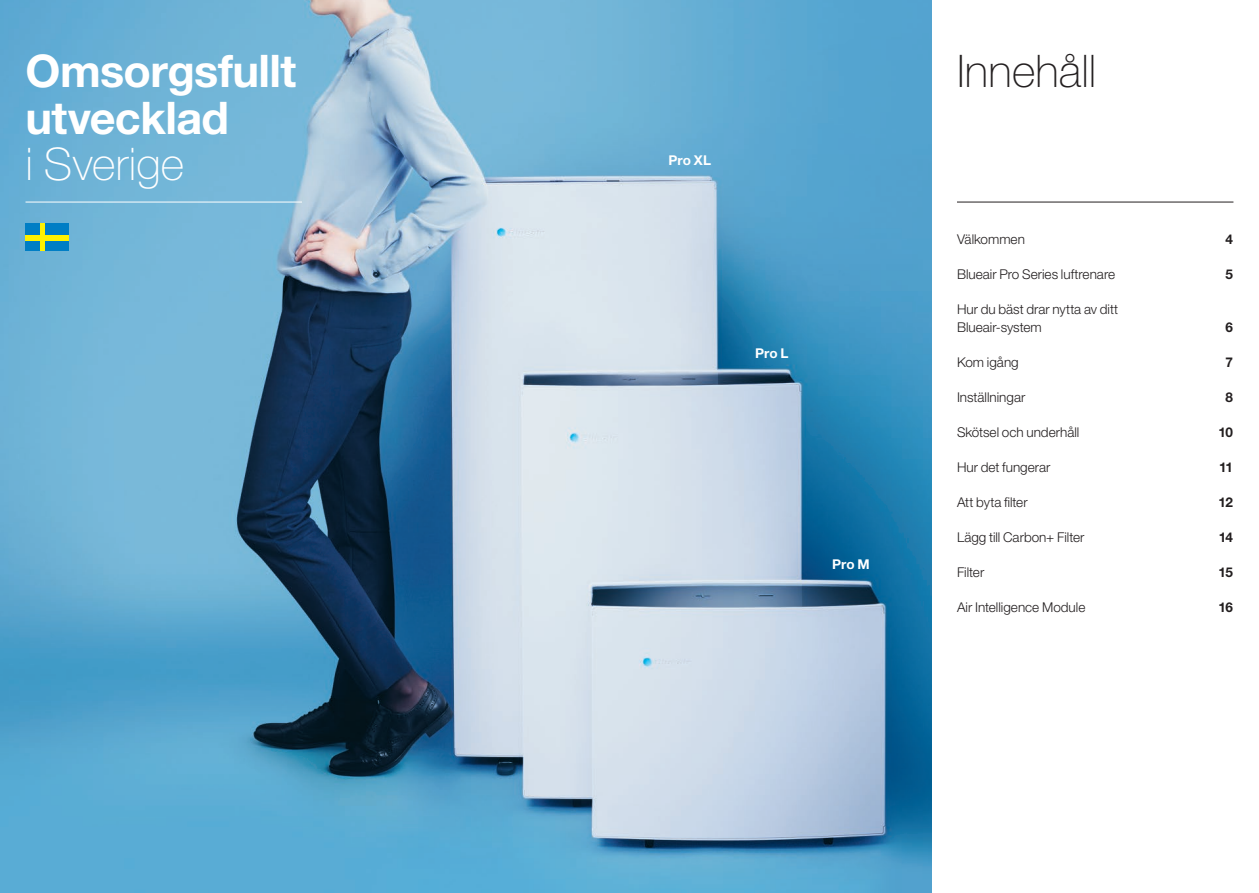
<style>
.page{position:relative;width:1259px;height:893px;background:#fff}
.page>*{position:absolute;margin:0;border:0;box-sizing:border-box;transform-origin:0 0}
.huvud_rub_LD{font:700 45px/46.5px "Helvetica Neue LT Std";letter-spacing:-.015em;color:#fff}
.huvud_rub_LD-2{font:100 45px "Helvetica Neue LT Std";letter-spacing:.005em;color:#231f20}
.bröd_LD{font:300 13.5px/18px "Helvetica Neue LT Std";color:#231f20}
.bröd_LD-2{font:700 13.5px "Helvetica Neue LT Std";letter-spacing:-.035em;color:#231f20}
.mell_rub_LD__fet{font:700 13.5px "Helvetica Neue LT Std";letter-spacing:.01em;color:#fff}
.s1{font-weight:100}
</style>
<div class="page">
<img style="left:0;top:0;width:931px;height:893px">
<hr style="left:957px;top:202px;width:276px;height:1px;background:#231f20">
<div style="left:26px;top:224px;width:43px;height:27px;background:#007ec5"></div>
<div style="left:26px;top:235px;width:43px;height:5px;background:#fff101"></div>
<div style="left:40px;top:224px;width:5px;height:27px;background:#fff101"></div>
<hr style="left:26px;top:202px;width:276px;height:1px;background:#fff">
<p class="huvud_rub_LD" style="left:26px;top:47px;width:272px">Omsorgsfullt utvecklad<br><span class="s1">i Sverige</span></p>
<p class="mell_rub_LD__fet" style="left:668px;top:152px;width:44px">Pro XL</p>
<p class="mell_rub_LD__fet" style="left:755px;top:345px;width:35px">Pro L</p>
<p class="mell_rub_LD__fet" style="left:832px;top:556px;width:39px">Pro M</p>
<p class="huvud_rub_LD-2" style="left:957px;top:46px;width:141px">Innehåll</p>
<p class="bröd_LD" style="left:957px;top:229px;width:69px">Välkommen</p>
<p class="bröd_LD-2" style="left:1225px;top:230px;width:9px">4</p>
<p class="bröd_LD" style="left:957px;top:264px;width:160px">Blueair Pro Series luftrenare</p>
<p class="bröd_LD-2" style="left:1225px;top:265px;width:9px">5</p>
<p class="bröd_LD" style="left:957px;top:299px;width:163px">Hur du bäst drar nytta av ditt<br>Blueair-system</p>
<p class="bröd_LD-2" style="left:1225px;top:318px;width:9px">6</p>
<p class="bröd_LD" style="left:957px;top:352px;width:63px">Kom igång</p>
<p class="bröd_LD-2" style="left:1225px;top:353px;width:9px">7</p>
<p class="bröd_LD" style="left:957px;top:387px;width:70px">Inställningar</p>
<p class="bröd_LD-2" style="left:1225px;top:388px;width:9px">8</p>
<p class="bröd_LD" style="left:957px;top:422px;width:124px">Skötsel och underhåll</p>
<p class="bröd_LD-2" style="left:1218px;top:423px;width:16px">10</p>
<p class="bröd_LD" style="left:957px;top:457px;width:95px">Hur det fungerar</p>
<p class="bröd_LD-2" style="left:1219px;top:458px;width:15px">11</p>
<p class="bröd_LD" style="left:957px;top:492px;width:72px">Att byta filter</p>
<p class="bröd_LD-2" style="left:1218px;top:493px;width:16px">12</p>
<p class="bröd_LD" style="left:957px;top:527px;width:129px">Lägg till Carbon+ Filter</p>
<p class="bröd_LD-2" style="left:1218px;top:528px;width:16px">14</p>
<p class="bröd_LD" style="left:957px;top:562px;width:29px">Filter</p>
<p class="bröd_LD-2" style="left:1218px;top:563px;width:16px">15</p>
<p class="bröd_LD" style="left:957px;top:597px;width:130px">Air Intelligence Module</p>
<p class="bröd_LD-2" style="left:1218px;top:598px;width:16px">16</p>
</div>
